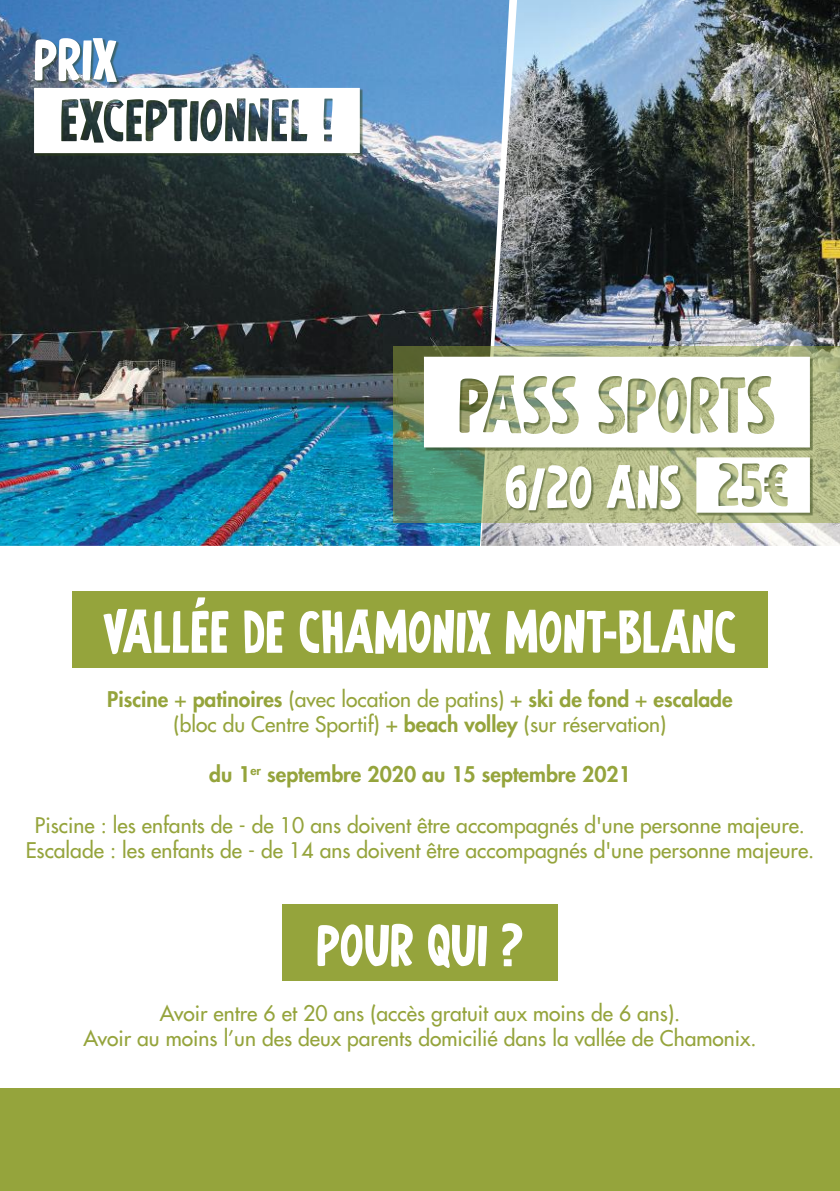
<style>
.page{position:relative;width:840px;height:1191px;background:#fff}
.page>*{position:absolute;margin:0;border:0;box-sizing:border-box;transform-origin:0 0}
.t1{font:700 62px "Earth's Mightiest";color:#fff}
.t2{font:500 21px/25.2px "Futura Std";color:#95a43c;text-align:center}
.t3{font:800 21px "Futura Std";color:#95a43c}
.s1{font-weight:800}
</style>
<div class="page">
<img style="left:509px;top:0;width:330px;height:546px">
<img style="left:0;top:0;width:509px;height:546px">
<div style="left:72px;top:591px;width:695px;height:77px;background:#95a43c"></div>
<div style="left:282px;top:904px;width:275px;height:77px;background:#95a43c"></div>
<div style="left:0;top:1089px;width:839px;height:102px;background:#95a43c"></div>
<svg style="left:393px;top:346px;width:446px;height:177px;background:#90a77b"></svg>
<div style="left:506px;top:465px;width:177px;height:48px;background:#2c3e12;opacity:.5"></div>
<div style="left:425px;top:358px;width:387px;height:93px;background:#2c3e12;opacity:.5"></div>
<svg style="left:423px;top:357px;width:386px;height:90px"></svg>
<div style="left:697px;top:458px;width:115px;height:58px;background:#2c3e12;opacity:.5"></div>
<svg style="left:696px;top:457px;width:113px;height:56px"></svg>
<div style="left:36px;top:39px;width:84px;height:45px;background:#2c3e12;opacity:.5"></div>
<div style="left:35px;top:89px;width:328px;height:67px;background:#2c3e12;opacity:.5"></div>
<svg style="left:34px;top:88px;width:325px;height:65px"></svg>
<h1 class="t1" style="left:34px;top:23px;width:85px">PRIX</h1>
<h1 class="t1" style="left:505px;top:451px;width:177px">6/20 ANS</h1>
<h1 class="t1" style="left:103px;top:596px;width:634px">VALLÉE DE CHAMONIX MONT-BLANC</h1>
<p class="t2" style="left:107px;top:686px;width:626px"><span class="s1">Piscine</span> + <span class="s1">patinoires</span> (avec location de patins) + <span class="s1">ski de fond</span> + <span class="s1">escalade </span>(bloc du Centre Sportif) + <span class="s1">beach volley</span> (sur réservation)</p>
<p class="t3" style="left:209px;top:761px;width:423px">du 1<sup>er</sup> septembre 2020 au 15 septembre 2021</p>
<p class="t2" style="left:26px;top:812px;width:789px">Piscine : les enfants de - de 10 ans doivent être accompagnés d'une personne majeure.<br>Escalade : les enfants de - de 14 ans doivent être accompagnés d'une personne majeure.</p>
<h1 class="t1" style="left:316px;top:909px;width:208px">POUR QUI ?</h1>
<p class="t2" style="left:83px;top:1001px;width:674px">Avoir entre 6 et 20 ans (accès gratuit aux moins de 6 ans).<br>Avoir au moins l’un des deux parents domicilié dans la vallée de Chamonix.</p>
</div>
